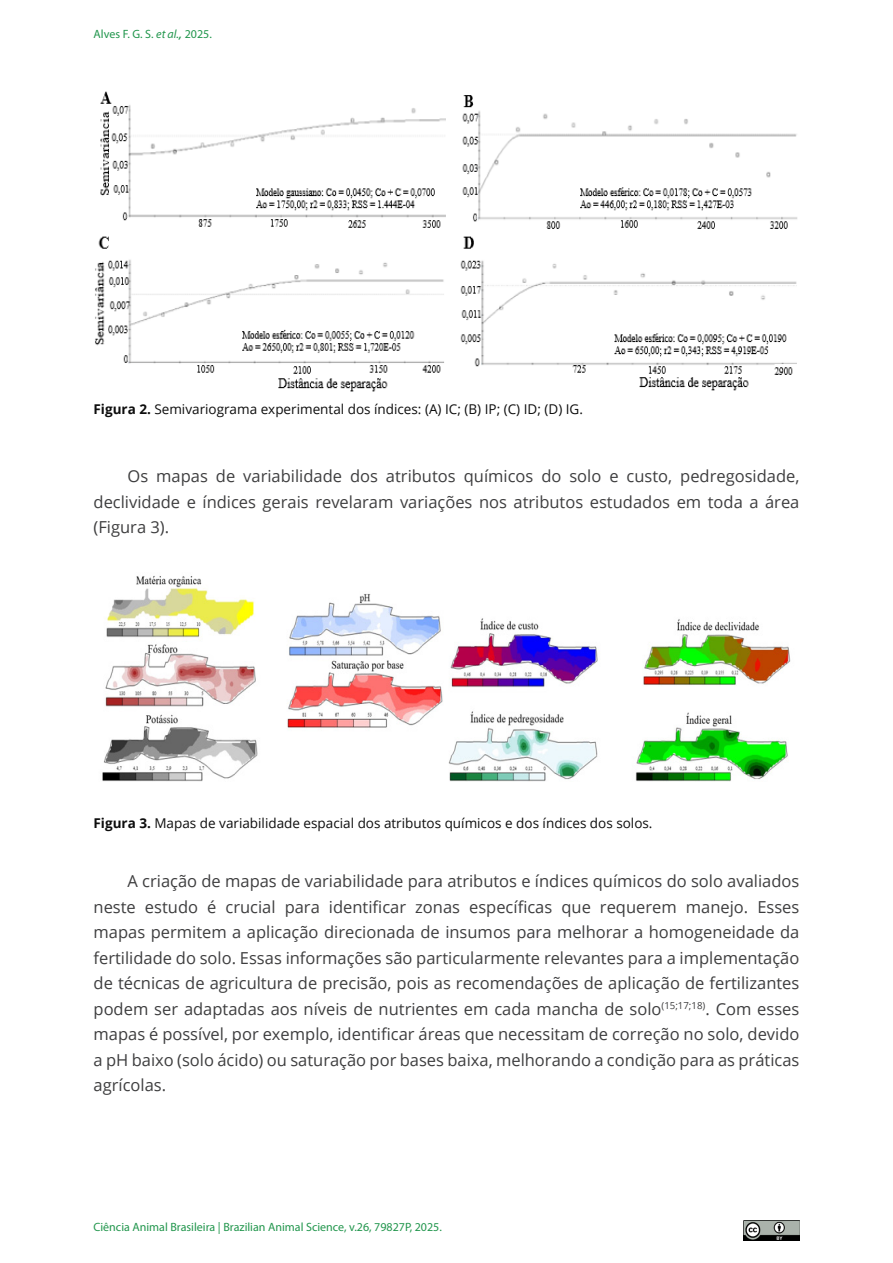
<style>
.page{position:relative;width:893px;height:1263px;background:#fff}
.page>*{position:absolute;margin:0;border:0;box-sizing:border-box;transform-origin:0 0}
.PARÁGRAFO{font:16.5px/25.5px "Open Sans";color:#3e3e3f;text-align:justify}
.Legenda-imagens{font:13.5px "Open Sans";color:#0d0d0d}
.t1{font:12px "Myriad Pro";color:#22964d}
.s1{font-style:italic}
.s2{font-family:"Open Sans";font-weight:600;font-style:italic}
.s3{font-weight:700}
</style>
<div class="page">
<img style="left:744px;top:1221px;width:55px;height:19px">
<img style="left:102px;top:576px;width:689px;height:206px">
<img style="left:95px;top:91px;width:703px;height:301px">
<p class="t1" style="left:94px;top:27px;width:120px">Alves F. G. S. <span class="s1">et al.</span><span class="s2">,</span> 2025.</p>
<p class="Legenda-imagens" style="left:94px;top:400px;width:491px"><span class="s3">Figura 2.</span> Semivariograma experimental dos índices: (A) IC; (B) IP; (C) ID; (D) IG.</p>
<p class="PARÁGRAFO" style="left:94px;top:463px;width:707px;text-indent:34px">Os mapas de variabilidade dos atributos químicos do solo e custo, pedregosidade, declividade e índices gerais revelaram variações nos atributos estudados em toda a área (Figura 3).</p>
<p class="Legenda-imagens" style="left:94px;top:814px;width:560px"><span class="s3">Figura 3.</span> Mapas de variabilidade espacial dos atributos químicos e dos índices dos solos.</p>
<p class="PARÁGRAFO" style="left:94px;top:868px;width:707px;text-indent:34px">A criação de mapas de variabilidade para atributos e índices químicos do solo avaliados neste estudo é crucial para identificar zonas específicas que requerem manejo. Esses mapas permitem a aplicação direcionada de insumos para melhorar a homogeneidade da fertilidade do solo. Essas informações são particularmente relevantes para a implementação de técnicas de agricultura de precisão, pois as recomendações de aplicação de fertilizantes podem ser adaptadas aos níveis de nutrientes em cada mancha de solo<sup>(15;17;18)</sup>. Com esses mapas é possível, por exemplo, identificar áreas que necessitam de correção no solo, devido a pH baixo (solo ácido) ou saturação por bases baixa, melhorando a condição para as práticas agrícolas.</p>
<p class="t1" style="left:94px;top:1220px;width:350px">Ciência Animal Brasileira | Brazilian Animal Science, v.26, 79827P, 2025.</p>
</div>
